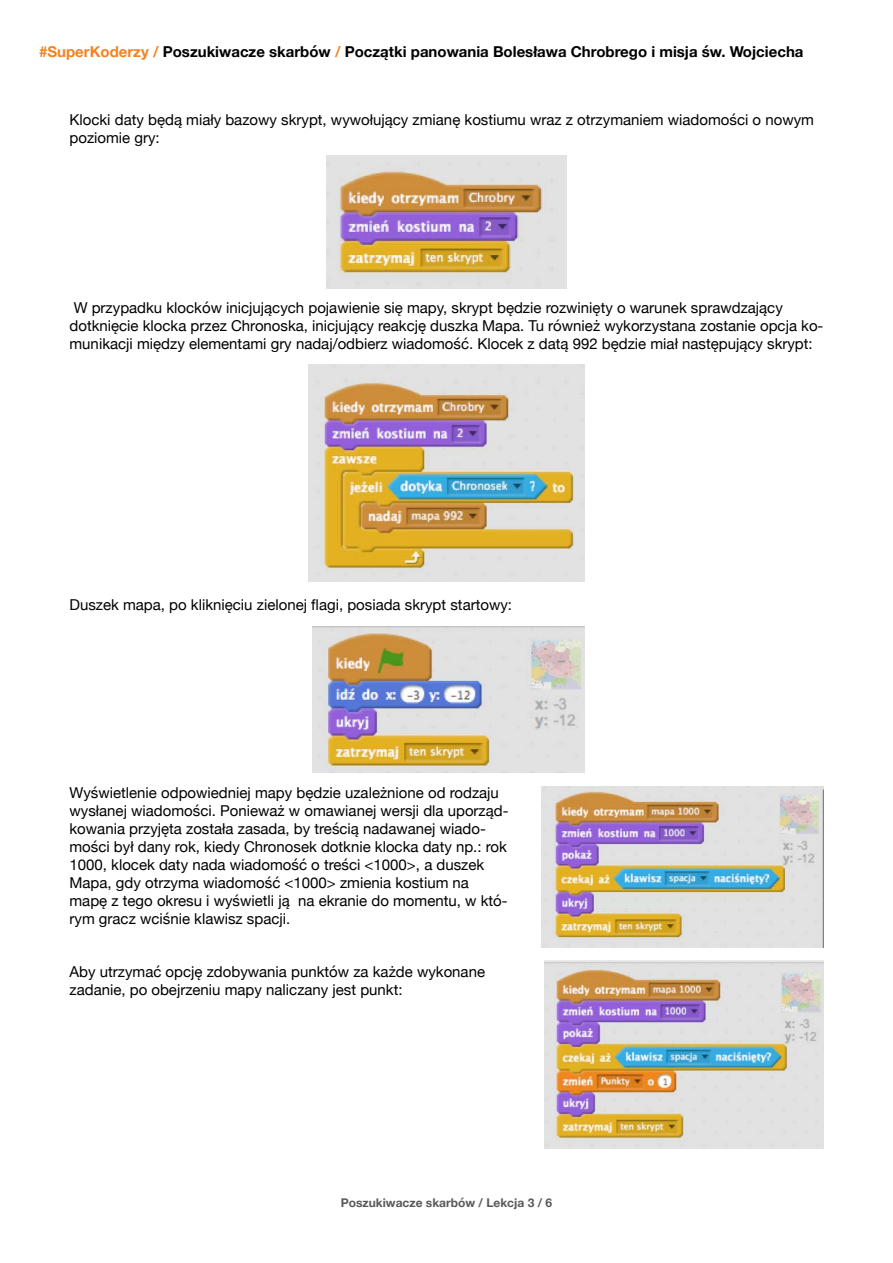
<style>
.page{position:relative;width:893px;height:1263px;background:#fff}
.page>*{position:absolute;margin:0;border:0;box-sizing:border-box;transform-origin:0 0}
.t1{font:15px/18px "Helvetica Neue";color:#000}
.t2{font:700 15px "Helvetica Neue";color:#000}
.t3{font:700 12px "Helvetica Neue";color:#58595b}
.s1{color:#f58220}
</style>
<div class="page">
<img style="left:327px;top:155px;width:239px;height:133px">
<img style="left:309px;top:364px;width:275px;height:217px">
<img style="left:313px;top:626px;width:271px;height:146px">
<img style="left:542px;top:787px;width:281px;height:160px">
<img style="left:544px;top:961px;width:279px;height:187px">
<p class="t2" style="left:39px;top:40px;width:766px"><span class="s1">#SuperKoderzy /</span> Poszukiwacze skarbów <span class="s1">/</span> Początki panowania Bolesława Chrobrego i misja św. Wojciecha</p>
<p class="t1" style="left:70px;top:111px;width:746px">Klocki daty będą miały bazowy skrypt, wywołujący zmianę kostiumu wraz z otrzymaniem wiadomości o nowym poziomie gry:</p>
<p class="t1" style="left:70px;top:300px;width:755px">W przypadku klocków inicjujących pojawienie się mapy, skrypt będzie rozwinięty o warunek sprawdzający dotknięcie klocka przez Chronoska, inicjujący reakcję duszka Mapa. Tu również wykorzystana zostanie opcja ko&shy;munikacji między elementami gry nadaj/odbierz wiadomość. Klocek z datą 992 będzie miał następujący skrypt:</p>
<p class="t1" style="left:70px;top:596px;width:444px">Duszek mapa, po kliknięciu zielonej flagi, posiada skrypt startowy:</p>
<p class="t1" style="left:70px;top:785px;width:441px">Wyświetlenie odpowiedniej mapy będzie uzależnione od rodzaju wysłanej wiadomości. Ponieważ w omawianej wersji dla uporząd&shy;kowania przyjęta została zasada, by treścią nadawanej wiado&shy;mości był dany rok, kiedy Chronosek dotknie klocka daty np.: rok 1000, klocek daty nada wiadomość o treści &lt;1000&gt;, a duszek Mapa, gdy otrzyma wiadomość &lt;1000&gt; zmienia kostium na mapę z tego okresu i wyświetli ją na ekranie do momentu, w któ&shy;rym gracz wciśnie klawisz spacji.</p>
<p class="t1" style="left:70px;top:964px;width:417px">Aby utrzymać opcję zdobywania punktów za każde wykonane zadanie, po obejrzeniu mapy naliczany jest punkt:</p>
<p class="t3" style="left:341px;top:1194px;width:213px">Poszukiwacze skarbów / Lekcja 3 / 6</p>
</div>
